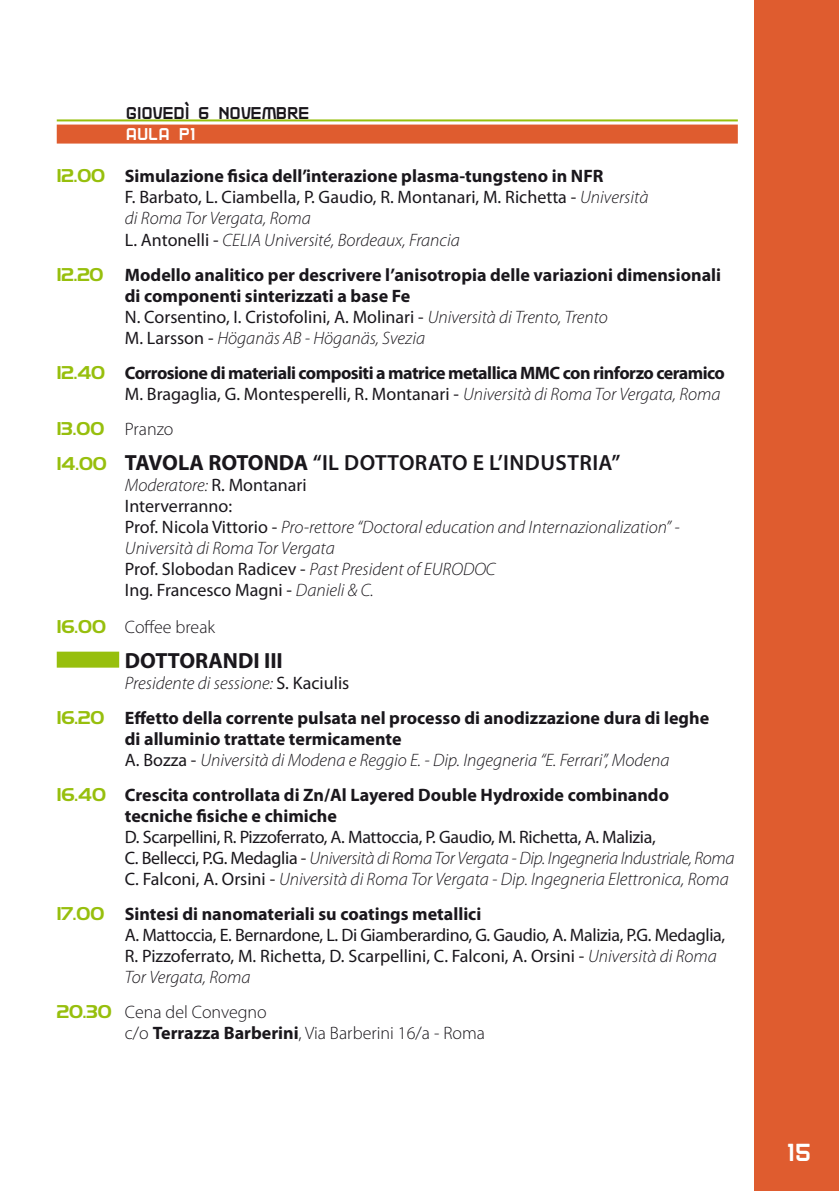
<style>
.page{position:relative;width:840px;height:1191px;background:#fff}
.page>*{position:absolute;margin:0;border:0;box-sizing:border-box;transform-origin:0 0}
.t1{font:26px "Blackjack";color:#fff}
.t2{font:600 22px "Myriad Pro";letter-spacing:.02em;color:#1a171c}
.t3{font:700 22px "Myriad Pro";color:#1a171c}
.t4{font:18px/21px "Myriad Pro";letter-spacing:-.015em;color:#1a171c}
.t5{font:700 18px/21px "Myriad Pro";color:#1a171c}
.t6{font:italic 300 18px/21px "Myriad Pro";color:#1a171c}
.t7{font:700 18px/21px "Myriad Pro";letter-spacing:-.03em;color:#1a171c;text-align:right}
.t8{font:300 18px/21px "Myriad Pro";color:#1a171c}
.t9{font:18px "Blackjack";color:#1a171c}
.t10{font:18px "Blackjack";color:#fff}
.s1{font-family:"Handel Gothic BT";color:#97bf0d}
.s2{font-weight:700}
.s3{font-weight:300;font-style:italic}
.s4{font-family:"Handel Gothic BT";font-weight:400;color:#97bf0d}
.s5{font-weight:400}
.s6{font-family:"Handel Gothic BT";font-weight:400;font-size:18px;color:#97bf0d}
.s7{font-weight:400;font-style:normal}
.s8{font-weight:700;font-style:normal}
</style>
<div class="page">
<div style="left:754px;top:1px;width:84px;height:1190px;background:#df5c2f"></div>
<hr style="left:57px;top:119px;width:680px;height:2px;background:#97bf0d">
<div style="left:57px;top:125px;width:680px;height:19px;background:#df5c2f"></div>
<div style="left:57px;top:651px;width:62px;height:16px;background:#97bf0d"></div>
<p class="t9" style="left:125px;top:102px;width:185px">GIOVEDÌ 6 NOVEMBRE</p>
<p class="t10" style="left:125px;top:123px;width:71px">AULA P1</p>
<p class="t4" style="left:125px;top:166px;width:525px;text-indent:-68px"><span class="s1">12.00</span> <span class="s2">Simulazione fisica dell’interazione plasma-tungsteno in NFR<br></span>F. Barbato, L. Ciambella, P. Gaudio, R. Montanari, M. Richetta - <span class="s3">Università di Roma Tor Vergata, Roma<br></span>L. Antonelli - <span class="s3">CELIA Université, Bordeaux, Francia</span></p>
<p class="t5" style="left:125px;top:263px;width:597px;text-indent:-68px"><span class="s4">12.20</span> Modello analitico per descrivere l’anisotropia delle variazioni dimensionali di componenti sinterizzati a base Fe<br><span class="s5">N. Corsentino, I. Cristofolini, A. Molinari -</span> <span class="s3">Università di Trento, Trento<br></span><span class="s5">M. Larsson -</span> <span class="s3">Höganäs AB - Höganäs, Svezia</span></p>
<p class="t7" style="left:57px;top:361px;width:669px"><span class="s4">12.40</span> Corrosione di materiali compositi a matrice metallica MMC con rinforzo ceramico<br><span class="s5">M. Bragaglia, G. Montesperelli, R. Montanari -</span> <span class="s3">Università di Roma Tor Vergata, Roma</span></p>
<p class="t8" style="left:57px;top:418px;width:118px"><span class="s4">13.00</span> Pranzo</p>
<p class="t2" style="left:57px;top:450px;width:565px"><span class="s6">14.00</span> <span class="s2">TAVOLA ROTONDA</span> “IL DOTTORATO E L’INDUSTRIA”</p>
<p class="t6" style="left:125px;top:474px;width:556px">Moderatore: <span class="s7">R. Montanari<br>Interverranno:<br>Prof. Nicola Vittorio -</span> Pro-rettore “Doctoral education and Internazionalization” - Università di Roma Tor Vergata<br><span class="s7">Prof. Slobodan Radicev -</span> Past President of EURODOC<br><span class="s7">Ing. Francesco Magni -</span> Danieli &amp; C.</p>
<p class="t8" style="left:57px;top:616px;width:160px"><span class="s4">16.00</span> Coffee break</p>
<p class="t3" style="left:125px;top:646px;width:159px">DOTTORANDI III</p>
<p class="t5" style="left:57px;top:664px;width:653px;line-height:35px;text-indent:68px"><span class="s3">Presidente di sessione:</span> <span class="s5">S. Kaciulis<br></span><span class="s4">16.20</span> Effetto della corrente pulsata nel processo di anodizzazione dura di leghe</p>
<p class="t6" style="left:125px;top:728px;width:546px"><span class="s8">di alluminio trattate termicamente<br></span><span class="s7">A. Bozza -</span> Università di Modena e Reggio E. - Dip. Ingegneria “E. Ferrari”, Modena</p>
<p class="t5" style="left:125px;top:783px;width:545px;text-indent:-68px"><span class="s4">16.40</span> Crescita controllata di Zn/Al Layered Double Hydroxide combinando tecniche fisiche e chimiche</p>
<p class="t4" style="left:125px;top:826px;width:611px">D. Scarpellini, R. Pizzoferrato, A. Mattoccia, P. Gaudio, M. Richetta, A. Malizia,<br>C. Bellecci, P.G. Medaglia - <span class="s3">Università di Roma Tor Vergata - Dip. Ingegneria Industriale, Roma<br></span>C. Falconi, A. Orsini - <span class="s3">Università di Roma Tor Vergata - Dip. Ingegneria Elettronica, Roma</span></p>
<p class="t4" style="left:125px;top:903px;width:601px;text-indent:-68px"><span class="s1">17.00</span> <span class="s2">Sintesi di nanomateriali su coatings metallici<br></span>A. Mattoccia, E. Bernardone, L. Di Giamberardino, G. Gaudio, A. Malizia, P.G. Medaglia, R. Pizzoferrato, M. Richetta, D. Scarpellini, C. Falconi, A. Orsini - <span class="s3">Università di Roma Tor Vergata, Roma</span></p>
<p class="t8" style="left:125px;top:1001px;width:361px;text-indent:-68px"><span class="s4">20.30</span> Cena del Convegno<br>c/o <span class="s2">Terrazza Barberini</span>, Via Barberini 16/a - Roma</p>
<h1 class="t1" style="left:784px;top:1136px;width:26px">15</h1>
</div>
